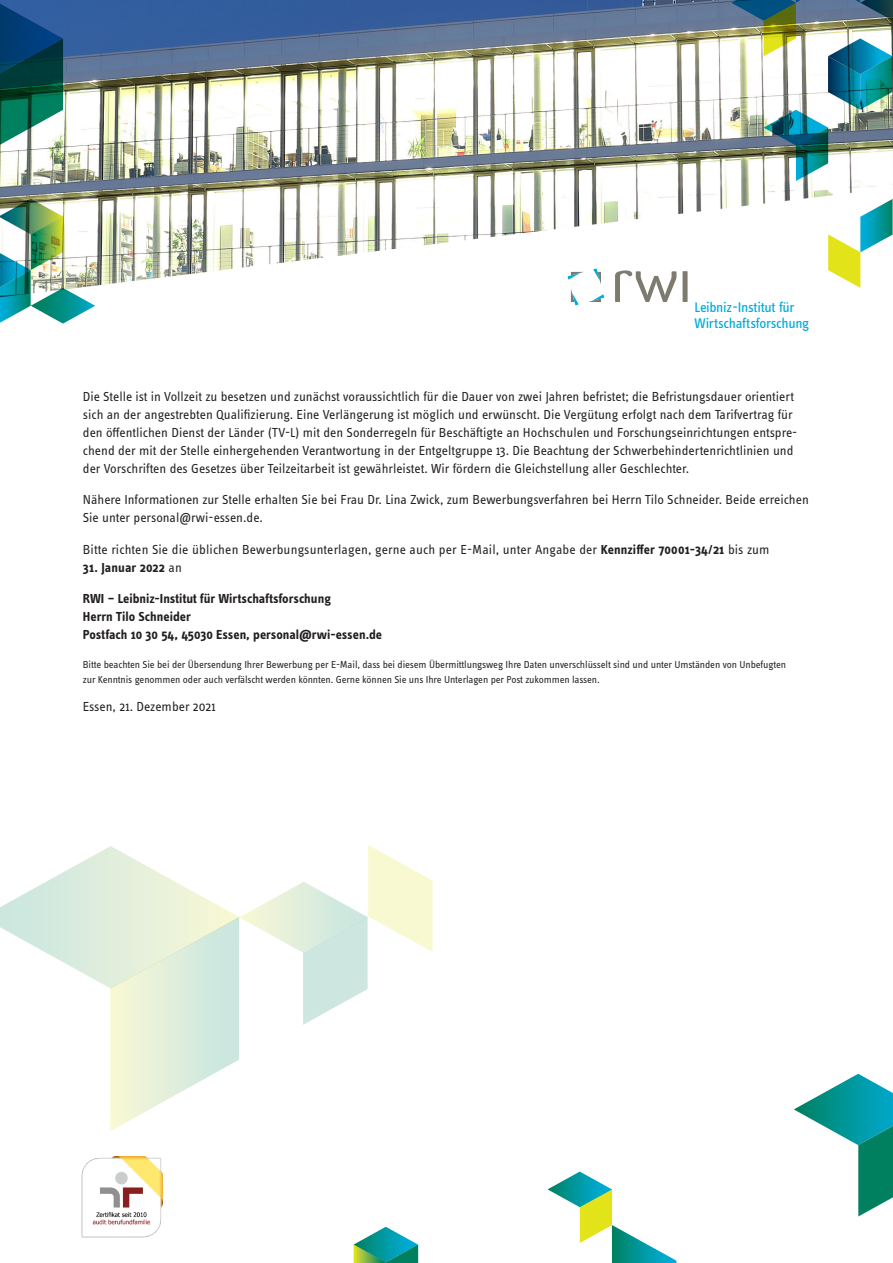
<style>
.page{position:relative;width:893px;height:1263px;background:#fff}
.page>*{position:absolute;margin:0;border:0;box-sizing:border-box;transform-origin:0 0}
.t1{font:14.55px/16.2px "Info OT Text";letter-spacing:-.025em;color:#00acd9}
.Fließtext{font:13.5px/18px "Info OT Text";color:#231f20}
.Fließtext-2{font:700 13.5px/18px "Info OT Text";color:#231f20}
.Text_klein{font:10.5px/15px "Info OT Text";letter-spacing:-.01em;color:#231f20}
.s1{font-weight:700}
.s2{font-weight:400}
</style>
<div class="page">
<img style="left:0;top:0;width:893px;height:306px">
<svg style="left:568px;top:272px;width:16px;height:8px"></svg>
<svg style="left:571px;top:289px;width:8px;height:16px"></svg>
<svg style="left:593px;top:269px;width:8px;height:16px"></svg>
<svg style="left:588px;top:294px;width:16px;height:8px"></svg>
<div style="left:683px;top:271px;width:5px;height:31px;background:#7d7a6f"></div>
<svg style="left:615px;top:270px;width:61px;height:32px"></svg>
<svg style="left:0;top:845px;width:433px;height:286px"></svg>
<svg style="left:548px;top:1171px;width:128px;height:92px"></svg>
<svg style="left:794px;top:1074px;width:99px;height:142px"></svg>
<svg style="left:0;top:3px;width:63px;height:143px;background:#256571"></svg>
<svg style="left:354px;top:1227px;width:64px;height:36px"></svg>
<img style="left:0;top:199px;width:95px;height:125px">
<svg style="left:828px;top:199px;width:65px;height:89px"></svg>
<img style="left:731px;top:0;width:162px;height:181px">
<img style="left:81px;top:1156px;width:82px;height:82px">
<p class="t1" style="left:695px;top:299px;width:116px">Leibniz-Institut für<br>Wirtschaftsforschung</p>
<p class="Fließtext" style="left:83px;top:387px;width:716px">Die Stelle ist in Vollzeit zu besetzen und zunächst voraussichtlich für die Dauer von zwei Jahren befristet; die Befristungsdauer orientiert sich an der angestrebten Qualifizierung. Eine Verlängerung ist möglich und erwünscht. Die Vergütung erfolgt nach dem Tarifvertrag für den öffentlichen Dienst der Länder (TV-L) mit den Sonderregeln für Beschäftigte an Hochschulen und Forschungseinrichtungen entspre&shy;chend der mit der Stelle einhergehenden Verantwortung in der Entgeltgruppe 13. Die Beachtung der Schwerbehindertenrichtlinien und der Vorschriften des Gesetzes über Teilzeitarbeit ist gewährleistet. Wir fördern die Gleichstellung aller Geschlechter.</p>
<p class="Fließtext" style="left:83px;top:490px;width:727px">Nähere Informationen zur Stelle erhalten Sie bei Frau Dr. Lina Zwick, zum Bewerbungsverfahren bei Herrn Tilo Schneider. Beide erreichen<br>Sie unter personal@rwi-essen.de.</p>
<p class="Fließtext" style="left:83px;top:540px;width:688px">Bitte richten Sie die üblichen Bewerbungsunterlagen, gerne auch per E-Mail, unter Angabe der <span class="s1">Kennziffer 70001-34/21</span> bis zum</p>
<p class="Fließtext-2" style="left:83px;top:558px;width:101px">31. Januar 2022 <span class="s2">an</span></p>
<p class="Fließtext-2" style="left:83px;top:589px;width:301px">RWI – Leibniz-Institut für Wirtschaftsforschung<br>Herrn Tilo Schneider<br>Postfach 10 30 54, 45030 Essen, personal@rwi-essen.de</p>
<p class="Text_klein" style="left:83px;top:656px;width:705px">Bitte beachten Sie bei der Übersendung Ihrer Bewerbung per E-Mail, dass bei diesem Übermittlungsweg Ihre Daten unverschlüsselt sind und unter Umständen von Unbefugten zur Kenntnis genommen oder auch verfälscht werden könnten. Gerne können Sie uns Ihre Unterlagen per Post zukommen lassen.</p>
<p class="Fließtext" style="left:83px;top:697px;width:134px">Essen, 21. Dezember 2021</p>
</div>
